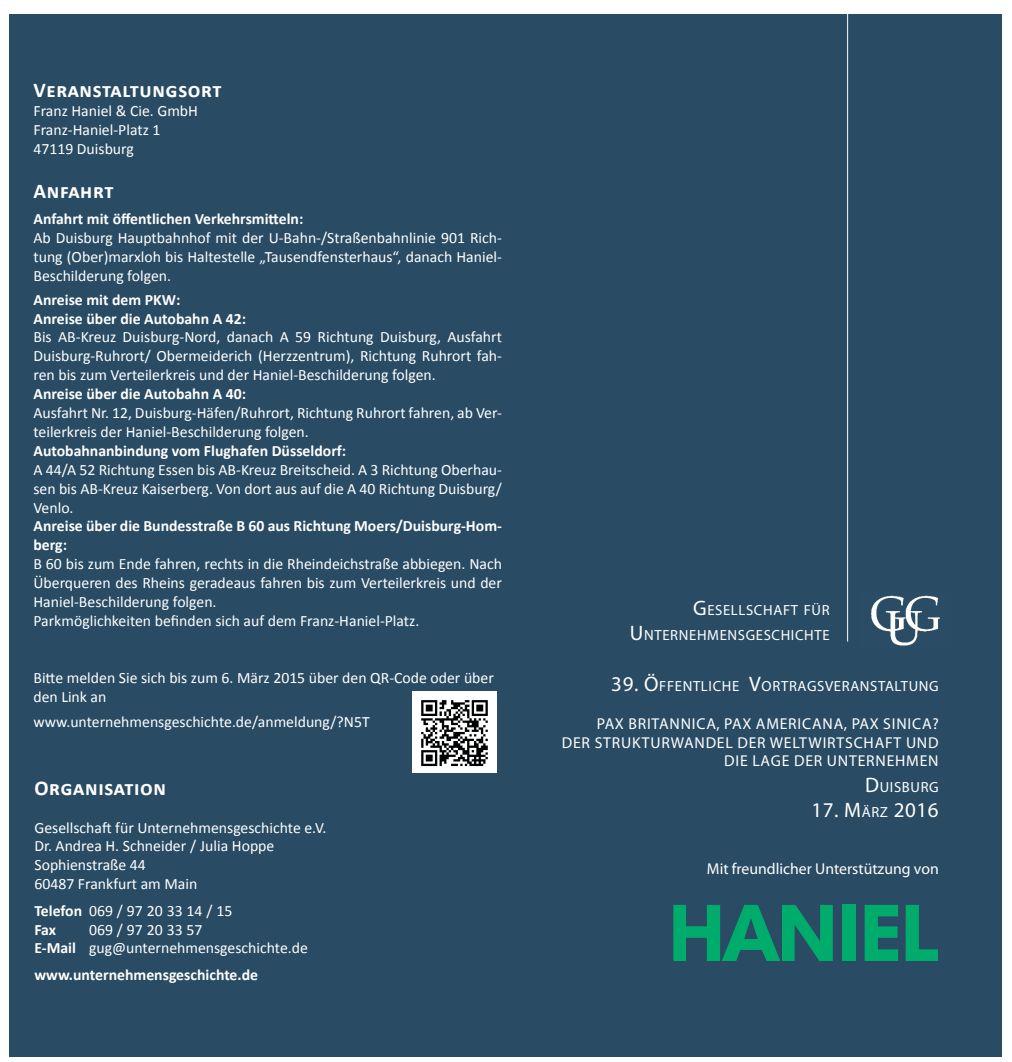
<style>
.page{position:relative;width:1012px;height:1062px;background:#fff}
.page>*{position:absolute;margin:0;border:0;box-sizing:border-box;transform-origin:0 0}
.t1{font:700 21px "Calibri";letter-spacing:.03em;color:#fff}
.t2{font:21px "Myriad Pro";letter-spacing:.03em;color:#fff}
.t3{font:15.75px/18.9px "Calibri";color:#fff;text-align:justify}
.t4{font:700 15.75px/18.9px "Calibri";color:#fff}
.t5{font:15.75px/18.9px "Myriad Pro";letter-spacing:.05em;color:#fff;text-align:right}
.t6{font:15.75px "Myriad Pro";color:#fff}
.t7{font:14.7px "Myriad Pro";letter-spacing:.045em;color:#fff}
.s1{font-weight:700}
.s2{font-size:21px}
.s3{font-size:14.7px}
</style>
<div class="page">
<div style="left:10px;top:15px;width:992px;height:1042px;background:#294b63"></div>
<hr style="left:847px;top:0;width:1px;height:641px;background:#fff">
<svg style="left:906px;top:904px;width:32px;height:57px"></svg>
<div style="left:842px;top:904px;width:13px;height:57px;background:#00ac6c"></div>
<svg style="left:865px;top:904px;width:33px;height:57px"></svg>
<svg style="left:673px;top:904px;width:160px;height:57px"></svg>
<img style="left:413px;top:691px;width:83px;height:81px">
<img style="left:871px;top:595px;width:69px;height:51px">
<p class="t1" style="left:33px;top:76px;width:190px">Veranstaltungsort</p>
<p class="t3" style="left:33px;top:101px;width:166px">Franz Haniel &amp; Cie. GmbH</p>
<p class="t3" style="left:33px;top:120px;width:128px">Franz-Haniel-Platz 1</p>
<p class="t3" style="left:33px;top:139px;width:102px">47119 Duisburg</p>
<p class="t1" style="left:33px;top:177px;width:81px">Anfahrt</p>
<p class="t4" style="left:33px;top:209px;width:271px">Anfahrt mit öffentlichen Verkehrsmitteln:</p>
<p class="t3" style="left:33px;top:228px;width:470px">Ab Duisburg Hauptbahnhof mit der U-Bahn-/Straßenbahnlinie 901 Rich&shy;tung (Ober)marxloh bis Haltestelle „Tausendfensterhaus“, danach Haniel-Beschilderung folgen.</p>
<p class="t4" style="left:33px;top:290px;width:148px">Anreise mit dem PKW:</p>
<p class="t4" style="left:33px;top:309px;width:214px">Anreise über die Autobahn A 42:</p>
<p class="t3" style="left:33px;top:328px;width:470px">Bis AB-Kreuz Duisburg-Nord, danach A 59 Richtung Duisburg, Ausfahrt Duisburg-Ruhrort/ Obermeiderich (Herzzentrum), Richtung Ruhrort fah&shy;ren bis zum Verteilerkreis und der Haniel-Beschilderung folgen.</p>
<p class="t4" style="left:33px;top:384px;width:214px">Anreise über die Autobahn A 40:</p>
<p class="t3" style="left:33px;top:403px;width:470px">Ausfahrt Nr. 12, Duisburg-Häfen/Ruhrort, Richtung Ruhrort fahren, ab Ver&shy;teilerkreis der Haniel-Beschilderung folgen.</p>
<p class="t4" style="left:33px;top:441px;width:314px">Autobahnanbindung vom Flughafen Düsseldorf:</p>
<p class="t3" style="left:33px;top:460px;width:470px">A 44/A 52 Richtung Essen bis AB-Kreuz Breitscheid. A 3 Richtung Oberhau&shy;sen bis AB-Kreuz Kaiserberg. Von dort aus auf die A 40 Richtung Duisburg/ Venlo.</p>
<p class="t4" style="left:33px;top:517px;width:470px">Anreise über die Bundesstraße B 60 aus Richtung Moers/Duisburg-Hom&shy;berg:</p>
<p class="t3" style="left:33px;top:554px;width:470px">B 60 bis zum Ende fahren, rechts in die Rheindeichstraße abbiegen. Nach Überqueren des Rheins geradeaus fahren bis zum Verteilerkreis und der Haniel-Beschilderung folgen.</p>
<p class="t3" style="left:33px;top:611px;width:387px">Parkmöglichkeiten befinden sich auf dem Franz-Haniel-Platz.</p>
<p class="t3" style="left:33px;top:668px;width:462px">Bitte melden Sie sich bis zum 6. März 2015 über den QR-Code oder über den Link an</p>
<p class="t3" style="left:33px;top:712px;width:338px">www.unternehmensgeschichte.de/anmeldung/?N5T</p>
<p class="t1" style="left:34px;top:774px;width:133px">Organisation</p>
<p class="t3" style="left:34px;top:818px;width:293px">Gesellschaft für Unternehmensgeschichte e.V.</p>
<p class="t3" style="left:34px;top:837px;width:241px">Dr. Andrea H. Schneider / Julia Hoppe</p>
<p class="t3" style="left:34px;top:855px;width:113px">Sophienstraße 44</p>
<p class="t3" style="left:34px;top:874px;width:164px">60487 Frankfurt am Main</p>
<p class="t3" style="left:34px;top:901px;width:200px"><span class="s1">Telefon</span> 069 / 97 20 33 14 / 15</p>
<p class="t4" style="left:34px;top:920px;width:23px">Fax</p>
<p class="t3" style="left:89px;top:920px;width:115px">069 / 97 20 33 57</p>
<p class="t3" style="left:34px;top:938px;width:275px"><span class="s1">E-Mail</span> gug@unternehmensgeschichte.de</p>
<p class="t4" style="left:34px;top:965px;width:225px">www.unternehmensgeschichte.de</p>
<p class="t7" style="left:693px;top:601px;width:138px"><span class="s2">G</span>ESELLSCHAFT FÜR</p>
<p class="t7" style="left:630px;top:626px;width:201px"><span class="s2">U</span>NTERNEHMENSGESCHICHTE</p>
<p class="t7" style="left:611px;top:677px;width:328px"><span class="s2">39. Ö</span>FFENTLICHE <span class="s2">V</span>ORTRAGSVERANSTALTUNG</p>
<p class="t5" style="left:597px;top:713px;width:343px">PAX BRITANNICA, PAX AMERICANA, PAX SINICA?</p>
<p class="t5" style="left:562px;top:732px;width:378px">DER STRUKTURWANDEL DER WELTWIRTSCHAFT UND<br>DIE LAGE DER UNTERNEHMEN</p>
<p class="t7" style="left:865px;top:777px;width:74px"><span class="s2">D</span>UISBURG</p>
<p class="t2" style="left:811px;top:797px;width:129px">17. M<span class="s3">ÄRZ</span> 2016</p>
<p class="t6" style="left:707px;top:858px;width:233px">Mit freundlicher Unterstützung von</p>
</div>
